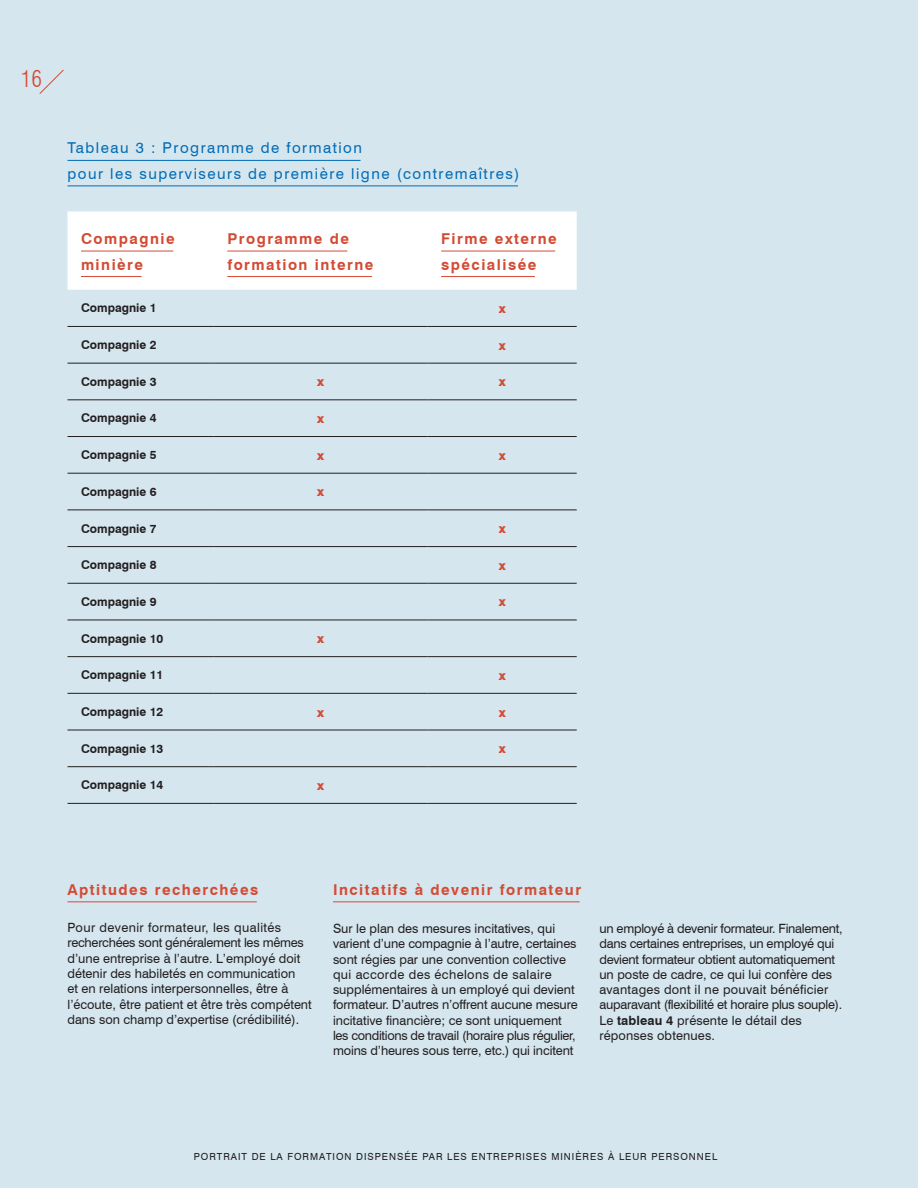
<style>
.page{position:relative;width:918px;height:1188px;background:#d5e6ee}
.page>*{position:absolute;margin:0;border:0;box-sizing:border-box;transform-origin:0 0}
.t1{font:300 condensed 22.8px "Swiss 721 BT";color:#d44b34}
.t2{font:700 15px/25.5px "Swiss 721 BT";letter-spacing:.1em;color:#d44b34}
.t3{font:15px/25.5px "Swiss 721 BT";letter-spacing:.1em;color:#006cb7}
.t4{font:12.75px/15.3px "Swiss 721 BT";color:#231f20}
.t5{font:12.75px/15.3px "Swiss 721 BT";letter-spacing:-.02em;color:#231f20}
.t6{font:800 12.75px "Swiss 721 BT";color:#d44b34}
.t7{font:700 12px "Swiss 721 BT";color:#231f20}
.t8{font:9.75px "Swiss 721 BT";letter-spacing:.1em;color:#231f20}
.s1{font-weight:700}
</style>
<div class="page">
<svg style="left:39px;top:69px;width:25px;height:25px"></svg>
<hr style="left:68px;top:160px;width:293px;height:1px;background:#006cb7">
<hr style="left:68px;top:186px;width:450px;height:1px;background:#006cb7">
<div style="left:68px;top:211px;width:509px;height:79px;background:#fff"></div>
<hr style="left:68px;top:326px;width:146px;height:1px;background:#231f20">
<hr style="left:214px;top:326px;width:214px;height:1px;background:#231f20">
<hr style="left:428px;top:326px;width:149px;height:1px;background:#231f20">
<hr style="left:68px;top:363px;width:146px;height:1px;background:#231f20">
<hr style="left:214px;top:363px;width:214px;height:1px;background:#231f20">
<hr style="left:428px;top:363px;width:149px;height:1px;background:#231f20">
<hr style="left:68px;top:400px;width:146px;height:1px;background:#231f20">
<hr style="left:214px;top:400px;width:214px;height:1px;background:#231f20">
<hr style="left:428px;top:400px;width:149px;height:1px;background:#231f20">
<hr style="left:68px;top:436px;width:146px;height:1px;background:#231f20">
<hr style="left:214px;top:436px;width:214px;height:1px;background:#231f20">
<hr style="left:428px;top:436px;width:149px;height:1px;background:#231f20">
<hr style="left:68px;top:473px;width:146px;height:1px;background:#231f20">
<hr style="left:214px;top:473px;width:214px;height:1px;background:#231f20">
<hr style="left:428px;top:473px;width:149px;height:1px;background:#231f20">
<hr style="left:68px;top:510px;width:146px;height:1px;background:#231f20">
<hr style="left:214px;top:510px;width:214px;height:1px;background:#231f20">
<hr style="left:428px;top:510px;width:149px;height:1px;background:#231f20">
<hr style="left:68px;top:546px;width:146px;height:1px;background:#231f20">
<hr style="left:214px;top:546px;width:214px;height:1px;background:#231f20">
<hr style="left:428px;top:546px;width:149px;height:1px;background:#231f20">
<hr style="left:68px;top:583px;width:146px;height:1px;background:#231f20">
<hr style="left:214px;top:583px;width:214px;height:1px;background:#231f20">
<hr style="left:428px;top:583px;width:149px;height:1px;background:#231f20">
<hr style="left:68px;top:620px;width:146px;height:1px;background:#231f20">
<hr style="left:214px;top:620px;width:214px;height:1px;background:#231f20">
<hr style="left:428px;top:620px;width:149px;height:1px;background:#231f20">
<hr style="left:68px;top:656px;width:146px;height:1px;background:#231f20">
<hr style="left:214px;top:656px;width:214px;height:1px;background:#231f20">
<hr style="left:428px;top:656px;width:149px;height:1px;background:#231f20">
<hr style="left:68px;top:693px;width:146px;height:1px;background:#231f20">
<hr style="left:214px;top:693px;width:214px;height:1px;background:#231f20">
<hr style="left:428px;top:693px;width:149px;height:1px;background:#231f20">
<hr style="left:68px;top:730px;width:146px;height:1px;background:#231f20">
<hr style="left:214px;top:730px;width:214px;height:1px;background:#231f20">
<hr style="left:428px;top:730px;width:149px;height:1px;background:#231f20">
<hr style="left:68px;top:766px;width:146px;height:1px;background:#231f20">
<hr style="left:214px;top:766px;width:214px;height:1px;background:#231f20">
<hr style="left:428px;top:766px;width:149px;height:1px;background:#231f20">
<hr style="left:68px;top:803px;width:146px;height:1px;background:#231f20">
<hr style="left:214px;top:803px;width:214px;height:1px;background:#231f20">
<hr style="left:428px;top:803px;width:149px;height:1px;background:#231f20">
<hr style="left:81px;top:251px;width:92px;height:1px;background:#d44b34">
<hr style="left:81px;top:276px;width:61px;height:1px;background:#d44b34">
<hr style="left:227px;top:251px;width:120px;height:1px;background:#d44b34">
<hr style="left:227px;top:276px;width:145px;height:1px;background:#d44b34">
<hr style="left:441px;top:251px;width:114px;height:1px;background:#d44b34">
<hr style="left:441px;top:276px;width:94px;height:1px;background:#d44b34">
<hr style="left:68px;top:902px;width:189px;height:1px;background:#d44b34">
<hr style="left:333px;top:902px;width:247px;height:1px;background:#d44b34">
<p class="t1" style="left:21px;top:65px;width:23px">16</p>
<p class="t3" style="left:68px;top:135px;width:454px">Tableau 3 : Programme de formation<br>pour les superviseurs de première ligne (contremaîtres)</p>
<p class="t2" style="left:81px;top:226px;width:95px">Compagnie minière</p>
<p class="t2" style="left:227px;top:226px;width:148px">Programme de formation interne</p>
<p class="t2" style="left:441px;top:226px;width:117px">Firme externe spécialisée</p>
<p class="t7" style="left:81px;top:301px;width:77px">Compagnie 1</p>
<p class="t6" style="left:499px;top:301px;width:8px">x</p>
<p class="t7" style="left:81px;top:338px;width:77px">Compagnie 2</p>
<p class="t6" style="left:499px;top:337px;width:8px">x</p>
<p class="t7" style="left:81px;top:374px;width:77px">Compagnie 3</p>
<p class="t6" style="left:317px;top:374px;width:8px">x</p>
<p class="t6" style="left:499px;top:374px;width:8px">x</p>
<p class="t7" style="left:81px;top:411px;width:77px">Compagnie 4</p>
<p class="t6" style="left:317px;top:411px;width:8px">x</p>
<p class="t7" style="left:81px;top:448px;width:77px">Compagnie 5</p>
<p class="t6" style="left:317px;top:447px;width:8px">x</p>
<p class="t6" style="left:499px;top:447px;width:8px">x</p>
<p class="t7" style="left:81px;top:484px;width:77px">Compagnie 6</p>
<p class="t6" style="left:317px;top:484px;width:8px">x</p>
<p class="t7" style="left:81px;top:521px;width:77px">Compagnie 7</p>
<p class="t6" style="left:499px;top:521px;width:8px">x</p>
<p class="t7" style="left:81px;top:558px;width:77px">Compagnie 8</p>
<p class="t6" style="left:499px;top:557px;width:8px">x</p>
<p class="t7" style="left:81px;top:594px;width:77px">Compagnie 9</p>
<p class="t6" style="left:499px;top:594px;width:8px">x</p>
<p class="t7" style="left:81px;top:631px;width:84px">Compagnie 10</p>
<p class="t6" style="left:317px;top:631px;width:8px">x</p>
<p class="t7" style="left:81px;top:668px;width:84px">Compagnie 11</p>
<p class="t6" style="left:499px;top:668px;width:8px">x</p>
<p class="t7" style="left:81px;top:704px;width:84px">Compagnie 12</p>
<p class="t6" style="left:317px;top:704px;width:8px">x</p>
<p class="t6" style="left:499px;top:704px;width:8px">x</p>
<p class="t7" style="left:81px;top:741px;width:84px">Compagnie 13</p>
<p class="t6" style="left:499px;top:741px;width:8px">x</p>
<p class="t7" style="left:81px;top:778px;width:84px">Compagnie 14</p>
<p class="t6" style="left:317px;top:778px;width:8px">x</p>
<p class="t2" style="left:68px;top:877px;width:192px">Aptitudes recherchées</p>
<p class="t4" style="left:68px;top:920px;width:246px">Pour devenir formateur, les qualités recherchées sont généralement les mêmes d’une entreprise à l’autre. L’employé doit détenir des habiletés en communication<br>et en relations interpersonnelles, être à l’écoute, être patient et être très compétent dans son champ d’expertise (crédibilité).</p>
<p class="t2" style="left:333px;top:877px;width:250px">Incitatifs à devenir formateur</p>
<p class="t4" style="left:333px;top:921px;width:246px">Sur le plan des mesures incitatives, qui varient d’une compagnie à l’autre, certaines sont régies par une convention collective qui accorde des échelons de salaire supplémentaires à un employé qui devient formateur. D’autres n’offrent aucune mesure incitative financière; ce sont uniquement les conditions de travail (horaire plus régulier, moins d’heures sous terre, etc.) qui incitent</p>
<p class="t5" style="left:599px;top:921px;width:245px">un employé à devenir formateur. Finalement, dans certaines entreprises, un employé qui devient formateur obtient automatiquement un poste de cadre, ce qui lui confère des avantages dont il ne pouvait bénéficier auparavant (flexibilité et horaire plus souple).<br>Le <span class="s1">tableau 4</span> présente le détail des réponses obtenues.</p>
<p class="t8" style="left:194px;top:1150px;width:525px">Portrait de la formation dispensée par les entreprises minières à leur personnel</p>
</div>
